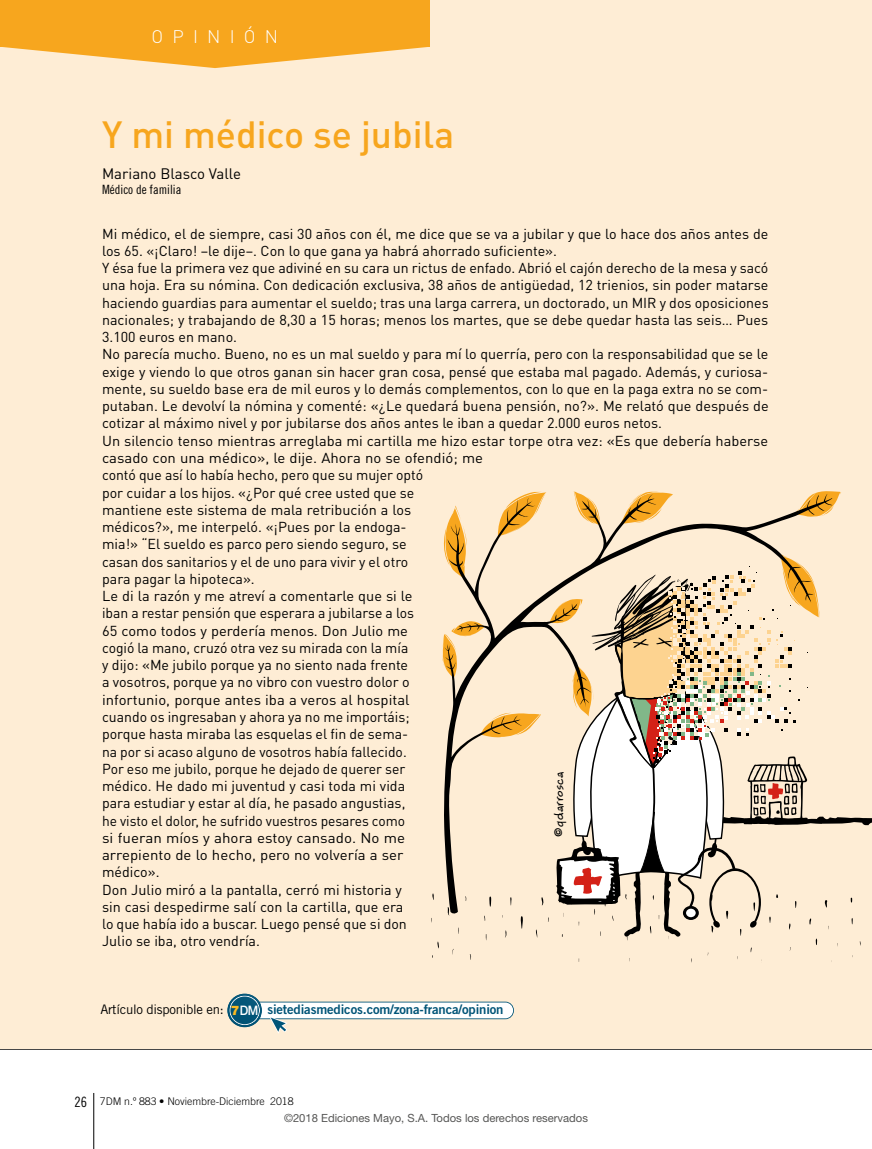
<style>
.page{position:relative;width:872px;height:1149px;background:#fff}
.page>*{position:absolute;margin:0;border:0;box-sizing:border-box;transform-origin:0 0}
.t1{font:500 37.35px "DIN Pro";color:#f7a61e}
.t2{font:300 18px "DIN Pro";letter-spacing:.51em;color:#fff}
.t3{font:15px "DIN Pro";color:#000}
.t4{font:14.25px/17.2px "DIN Pro";color:#000}
.t5{font:700 13.5px "Bruno JB Std";letter-spacing:.03em;color:#000}
.t6{font:13.05px "Trade Gothic LT Std Bd 2";letter-spacing:-.01em;color:#005477}
.t7{font:12.75px "Trade Gothic LT Std Cn 18";color:#000}
.t8{font:11.25px "Helvetica Neue LT Std";color:#575756}
.t9{font:300 10.5px "Trade Gothic LT Std";color:#000}
.s1{font-family:"Trade Gothic LT Std";color:#000}
.s2{font-family:"Helvetica Neue LT Std";font-weight:900;color:#fbba22}
.s3{font-family:"Helvetica Neue LT Std";font-weight:500;color:#fff}
.s4{font-family:"Trade Gothic LT Std Cn 18";font-weight:400;font-size:14.25px}
</style>
<div class="page">
<hr style="left:93px;top:1092px;width:1px;height:56px;background:#000">
<hr style="left:0;top:1048px;width:872px;height:1px;background:#000">
<div style="left:0;top:0;width:872px;height:1048px;background:#feedd5"></div>
<svg style="left:275px;top:1001px;width:239px;height:32px"></svg>
<div style="left:214px;top:983px;width:61px;height:38px;background:#fff;opacity:.75"></div>
<div style="left:214px;top:1003px;width:61px;height:25px;background:#000;opacity:.75"></div>
<div style="left:216px;top:984px;width:56px;height:36px;background:#fff;opacity:.75"></div>
<div style="left:216px;top:1004px;width:56px;height:22px;background:#000;opacity:.75"></div>
<div style="left:0;top:0;width:429px;height:47px;background:#f7a61e"></div>
<svg style="left:3px;top:47px;width:424px;height:21px"></svg>
<svg style="left:431px;top:491px;width:441px;height:472px"></svg>
<p class="t2" style="left:152px;top:24px;width:128px">OPINIÓN</p>
<h1 class="t1" style="left:102px;top:109px;width:353px">Y mi médico se jubila</h1>
<p class="t3" style="left:102px;top:164px;width:140px">Mariano Blasco Valle</p>
<p class="t7" style="left:102px;top:182px;width:81px">Médico de familia</p>
<p class="t4" style="left:102px;top:224px;width:668px">Mi médico, el de siempre, casi 30 años con él, me dice que se va a jubilar y que lo hace dos años antes de los 65. «¡Claro! –le dije–. Con lo que gana ya habrá ahorrado suficiente».<br>Y ésa fue la primera vez que adiviné en su cara un rictus de enfado. Abrió el cajón derecho de la mesa y sacó una hoja. Era su nómina. Con dedicación exclusiva, 38 años de antigüedad, 12 trienios, sin poder matarse haciendo guardias para aumentar el sueldo; tras una larga carrera, un doctorado, un MIR y dos oposiciones nacionales; y trabajando de 8,30 a 15 horas; menos los martes, que se debe quedar hasta las seis… Pues 3.100 euros en mano.<br>No parecía mucho. Bueno, no es un mal sueldo y para mí lo querría, pero con la responsabilidad que se le exige y viendo lo que otros ganan sin hacer gran cosa, pensé que estaba mal pagado. Además, y curiosa&shy;mente, su sueldo base era de mil euros y lo demás complementos, con lo que en la paga extra no se com&shy;putaban. Le devolví la nómina y comenté: «¿Le quedará buena pensión, no?». Me relató que después de cotizar al máximo nivel y por jubilarse dos años antes le iban a quedar 2.000 euros netos.<br>Un silencio tenso mientras arreglaba mi cartilla me hizo estar torpe otra vez: «Es que debería haberse casado con una médico», le dije. Ahora no se ofendió; me<br>contó que así lo había hecho, pero que su mujer optó<br>por cuidar a los hijos. «¿Por qué cree usted que se<br>mantiene este sistema de mala retribución a los<br>médicos?», me interpeló. «¡Pues por la endoga-<br>mia!» “El sueldo es parco pero siendo seguro, se<br>casan dos sanitarios y el de uno para vivir y el otro<br>para pagar la hipoteca».<br>Le di la razón y me atreví a comentarle que si le<br>iban a restar pensión que esperara a jubilarse a los<br>65 como todos y perdería menos. Don Julio me<br>cogió la mano, cruzó otra vez su mirada con la mía<br>y dijo: «Me jubilo porque ya no siento nada frente<br>a vosotros, porque ya no vibro con vuestro dolor o<br>infortunio, porque antes iba a veros al hospital<br>cuando os ingresaban y ahora ya no me importáis;<br>porque hasta miraba las esquelas el fin de sema-<br>na por si acaso alguno de vosotros había fallecido.<br>Por eso me jubilo, porque he dejado de querer ser<br>médico. He dado mi juventud y casi toda mi vida<br>para estudiar y estar al día, he pasado angustias,<br>he visto el dolor, he sufrido vuestros pesares como<br>si fueran míos y ahora estoy cansado. No me<br>arrepiento de lo hecho, pero no volvería a ser<br>médico».<br>Don Julio miró a la pantalla, cerró mi historia y<br>sin casi despedirme salí con la cartilla, que era<br>lo que había ido a buscar. Luego pensé que si don<br>Julio se iba, otro vendría.</p>
<p class="t5" style="left:550px;top:836px;width:66px;rotate:-90deg">©qdarrosca</p>
<p class="t6" style="left:100px;top:1000px;width:405px"><span class="s1">Artículo disponible en:</span> <span class="s2">7</span><span class="s3">DM</span> sietediasmedicos.com/zona-franca/opinion</p>
<p class="t9" style="left:75px;top:1094px;width:221px"><span class="s4">26</span> 7DM n.º 883 • Noviembre-Diciembre 2018</p>
<p class="t8" style="left:284px;top:1111px;width:305px">©2018 Ediciones Mayo, S.A. Todos los derechos reservados</p>
</div>
